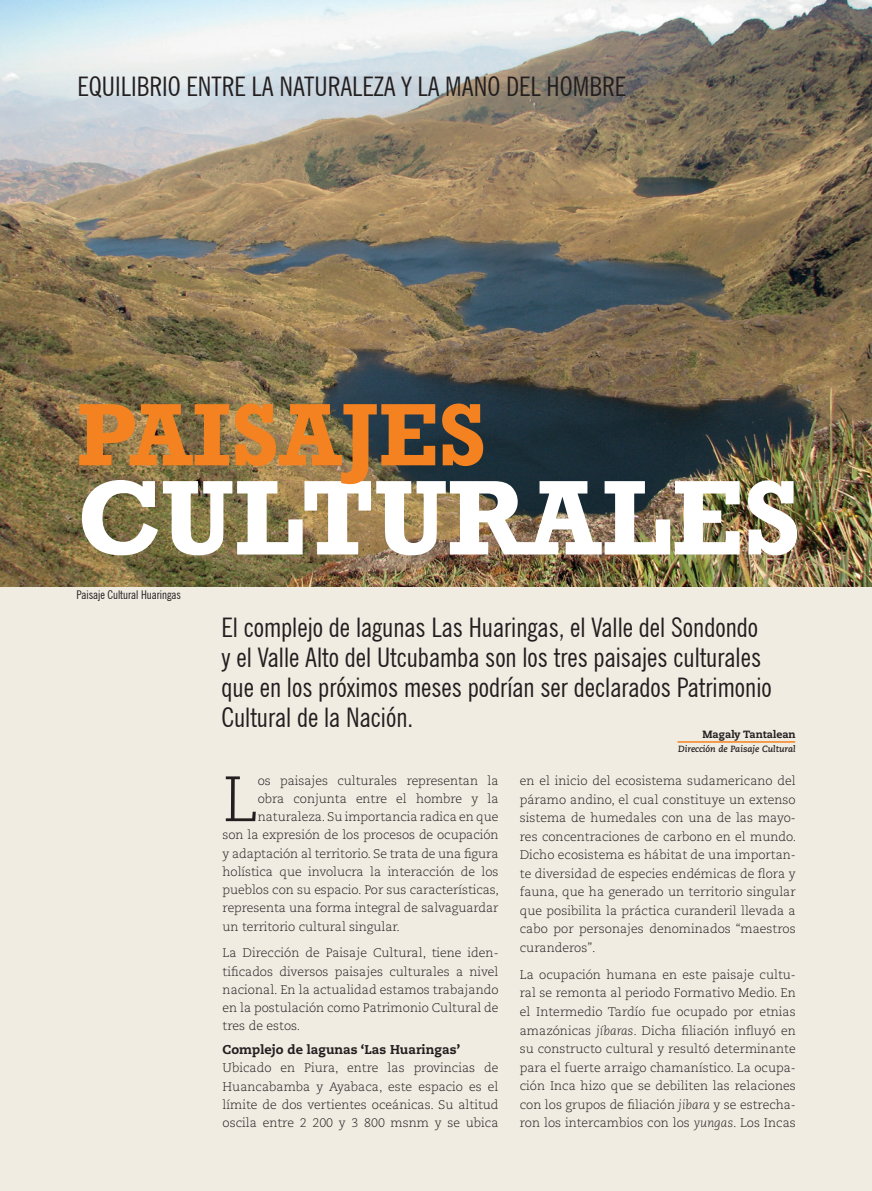
<style>
.page{position:relative;width:872px;height:1191px;background:#f1ece2}
.page>*{position:absolute;margin:0;border:0;box-sizing:border-box;transform-origin:0 0}
.t1{font:700 108px "Rockwell";color:#fff}
.t2{font:700 90px "Rockwell";color:#f58220}
.t3{font:300 63.9px "Caecilia LT Std";color:#231f20}
.t4{font:condensed 27px/30px "News Gothic BT";color:#231f20}
.t5{font:800 12.75px "Caecilia LT Std";color:#231f20}
.t6{font:300 12.45px/18.6px "Caecilia LT Std";letter-spacing:-.005em;color:#231f20;text-align:justify}
.t7{font:condensed 12px "News Gothic BT";color:#231f20}
.t8{font:800 10.5px "Caecilia LT Std";color:#231f20}
.t9{font:italic 700 9px "Caecilia LT Std";color:#231f20}
.s1{font-style:italic}
</style>
<div class="page">
<img style="left:0;top:0;width:872px;height:586px">
<hr style="left:677px;top:741px;width:118px;height:1px;background:#f58220">
<h3 class="t4" style="left:78px;top:71px;width:550px">EQUILIBRIO ENTRE LA NATURALEZA Y LA MANO DEL HOMBRE</h3>
<h2 class="t2" style="left:77px;top:380px;width:411px">PAISAJES</h2>
<h1 class="t1" style="left:77px;top:453px;width:725px">CULTURALES</h1>
<p class="t7" style="left:77px;top:587px;width:106px">Paisaje Cultural Huaringas</p>
<h3 class="t4" style="left:221px;top:612px;width:552px">El complejo de lagunas Las Huaringas, el Valle del Sondondo y el Valle Alto del Utcubamba son los tres paisajes culturales que en los próximos meses podrían ser declarados Patrimonio Cultural de la Nación.</h3>
<h3 class="t3" style="left:223px;top:763px;width:37px">L</h3>
<p class="t6" style="left:258px;top:772px;width:242px">os paisajes culturales representan la</p>
<p class="t6" style="left:258px;top:790px;width:242px">obra conjunta entre el hombre y la</p>
<p class="t6" style="left:258px;top:808px;width:242px">naturaleza. Su importancia radica en que</p>
<p class="t6" style="left:223px;top:826px;width:277px">son la expresión de los procesos de ocupación</p>
<p class="t6" style="left:223px;top:844px;width:277px">y adaptación al territorio. Se trata de una figura</p>
<p class="t6" style="left:223px;top:862px;width:277px">holística que involucra la interacción de los</p>
<p class="t6" style="left:223px;top:881px;width:278px">pueblos con su espacio. Por sus características,</p>
<p class="t6" style="left:223px;top:899px;width:277px">representa una forma integral de salvaguardar</p>
<p class="t6" style="left:223px;top:917px;width:179px">un territorio cultural singular.</p>
<p class="t6" style="left:223px;top:944px;width:277px">La Dirección de Paisaje Cultural, tiene iden&shy;tificados diversos paisajes culturales a nivel nacional. En la actualidad estamos trabajando en la postulación como Patrimonio Cultural de tres de estos.</p>
<p class="t5" style="left:223px;top:1041px;width:239px">Complejo de lagunas ‘Las Huaringas’</p>
<p class="t6" style="left:223px;top:1059px;width:277px">Ubicado en Piura, entre las provincias de Huancabamba y Ayabaca, este espacio es el límite de dos vertientes oceánicas. Su altitud oscila entre 2 200 y 3 800 msnm y se ubica</p>
<p class="t8" style="left:702px;top:728px;width:95px">Magaly Tantalean</p>
<p class="t9" style="left:678px;top:743px;width:119px">Dirección de Paisaje Cultural</p>
<p class="t6" style="left:520px;top:772px;width:278px">en el inicio del ecosistema sudamericano del páramo andino, el cual constituye un extenso sistema de humedales con una de las mayo&shy;res concentraciones de carbono en el mundo.<br>Dicho ecosistema es hábitat de una importan&shy;te diversidad de especies endémicas de flora y fauna, que ha generado un territorio singular que posibilita la práctica curanderil llevada a cabo por personajes denominados “maestros curanderos”.</p>
<p class="t6" style="left:520px;top:965px;width:277px">La ocupación humana en este paisaje cultu&shy;ral se remonta al periodo Formativo Medio. En el Intermedio Tardío fue ocupado por etnias amazónicas <span class="s1">jíbaras</span>. Dicha filiación influyó en su constructo cultural y resultó determinante para el fuerte arraigo chamanístico. La ocupa&shy;ción Inca hizo que se debiliten las relaciones con los grupos de filiación <span class="s1">jibara</span> y se estrecha&shy;ron los intercambios con los <span class="s1">yungas</span>. Los Incas</p>
</div>
